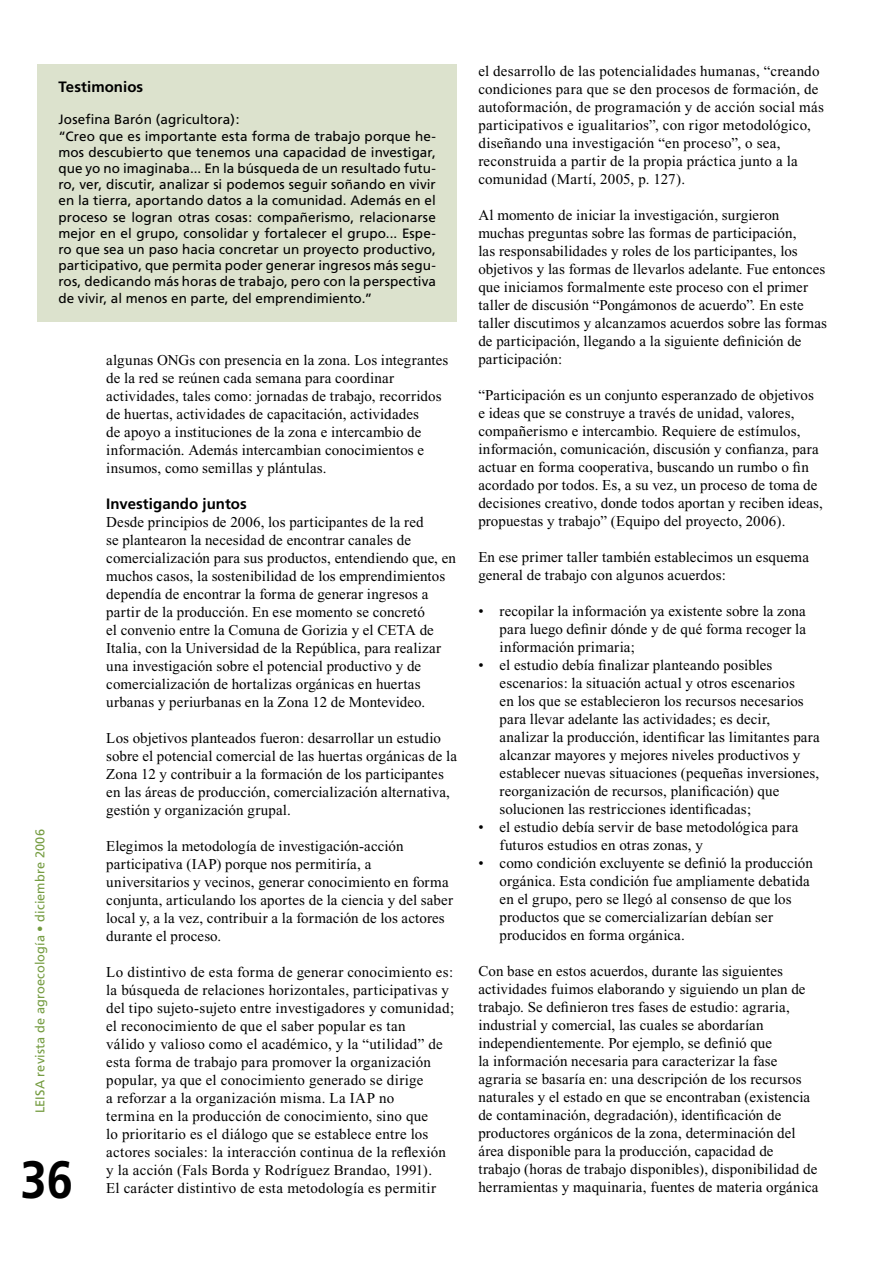
<style>
.page{position:relative;width:893px;height:1263px;background:#fff}
.page>*{position:absolute;margin:0;border:0;box-sizing:border-box;transform-origin:0 0}
.t1{font:700 52.5px "Frutiger";color:#000;scale:.9 1}
.t2{font:15px/18px "Times New Roman";letter-spacing:.01em;color:#000}
.t3{font:700 15px "Frutiger";letter-spacing:.005em;color:#000}
.t4{font:13.5px/16.2px "Frutiger";letter-spacing:.005em;color:#000}
.t5{font:12.75px "Frutiger";letter-spacing:.01em;color:#759c41}
.s1{font-family:"Frutiger";font-weight:700}
.s2{font-style:italic}
</style>
<div class="page">
<div style="left:37px;top:64px;width:420px;height:258px;background:#dce2cd"></div>
<p class="t3" style="left:58px;top:78px;width:86px">Testimonios</p>
<p class="t4" style="left:58px;top:112px;width:379px">Josefina Barón (agricultora):<br>“Creo que es importante esta forma de trabajo porque he&shy;mos descubierto que tenemos una capacidad de investigar, que yo no imaginaba... En la búsqueda de un resultado futu&shy;ro, ver, discutir, analizar si podemos seguir soñando en vivir en la tierra, aportando datos a la comunidad. Además en el proceso se logran otras cosas: compañerismo, relacionarse mejor en el grupo, consolidar y fortalecer el grupo... Espe&shy;ro que sea un paso hacia concretar un proyecto productivo, participativo, que permita poder generar ingresos más segu&shy;ros, dedicando más horas de trabajo, pero con la perspectiva de vivir, al menos en parte, del emprendimiento.”</p>
<p class="t5" style="left:33px;top:1113px;width:286px;rotate:-90deg">leisa revista de agroecología • diciembre 2006</p>
<p class="t1" style="left:21px;top:1149px;width:28px">36</p>
<p class="t2" style="left:106px;top:351px;width:344px">algunas ONGs con presencia en la zona. Los integrantes de la red se reúnen cada semana para coordinar actividades, tales como: jornadas de trabajo, recorridos de huertas, actividades de capacitación, actividades<br>de apoyo a instituciones de la zona e intercambio de información. Además intercambian conocimientos e insumos, como semillas y plántulas.</p>
<p class="t2" style="left:106px;top:495px;width:351px"><span class="s1">Investigando juntos<br></span>Desde principios de 2006, los participantes de la red<br>se plantearon la necesidad de encontrar canales de comercialización para sus productos, entendiendo que, en muchos casos, la sostenibilidad de los emprendimientos dependía de encontrar la forma de generar ingresos a partir de la producción. En ese momento se concretó<br>el convenio entre la Comuna de Gorizia y el CETA de Italia, con la Universidad de la República, para realizar una investigación sobre el potencial productivo y de comercialización de hortalizas orgánicas en huertas urbanas y periurbanas en la Zona 12 de Montevideo.</p>
<p class="t2" style="left:106px;top:729px;width:352px">Los objetivos planteados fueron: desarrollar un estudio sobre el potencial comercial de las huertas orgánicas de la Zona 12 y contribuir a la formación de los participantes en las áreas de producción, comercialización alternativa, gestión y organización grupal.</p>
<p class="t2" style="left:106px;top:837px;width:348px">Elegimos la metodología de investigación-acción participativa (IAP) porque nos permitiría, a universitarios y vecinos, generar conocimiento en forma conjunta, articulando los aportes de la ciencia y del saber local y, a la vez, contribuir a la formación de los actores durante el proceso.</p>
<p class="t2" style="left:106px;top:963px;width:349px">Lo distintivo de esta forma de generar conocimiento es: la búsqueda de relaciones horizontales, participativas y del tipo sujeto-sujeto entre investigadores y comunidad; el reconocimiento de que el saber popular es tan<br>válido y valioso como el académico, y la “utilidad” de esta forma de trabajo para promover la organización popular, ya que el conocimiento generado se dirige<br>a reforzar a la organización misma. La IAP no<br>termina en la producción de conocimiento, sino que<br>lo prioritario es el diálogo que se establece entre los actores sociales: la interacción continua de la reflexión y la acción (Fals Borda y Rodríguez Brandao, 1991).<br>El carácter distintivo de esta metodología es permitir</p>
<p class="t2" style="left:478px;top:62px;width:347px">el desarrollo de las potencialidades humanas, “creando condiciones para que se den procesos de formación, de autoformación, de programación y de acción social más participativos e igualitarios”, con rigor metodológico, diseñando una investigación “en proceso”, o sea, reconstruida a partir de la propia práctica junto a la comunidad (Martí, 2005, p. 127).</p>
<p class="t2" style="left:478px;top:206px;width:350px">Al momento de iniciar la investigación, surgieron muchas preguntas sobre las formas de participación,<br>las responsabilidades y roles de los participantes, los objetivos y las formas de llevarlos adelante. Fue entonces que iniciamos formalmente este proceso con el primer taller de discusión “Pongámonos de acuerdo”<span class="s2">.</span> En este taller discutimos y alcanzamos acuerdos sobre las formas de participación, llegando a la siguiente definición de participación:</p>
<p class="t2" style="left:478px;top:386px;width:346px">“Participación es un conjunto esperanzado de objetivos e ideas que se construye a través de unidad, valores, compañerismo e intercambio. Requiere de estímulos, información, comunicación, discusión y confianza, para actuar en forma cooperativa, buscando un rumbo o fin acordado por todos. Es, a su vez, un proceso de toma de decisiones creativo, donde todos aportan y reciben ideas, propuestas y trabajo” (Equipo del proyecto, 2006).</p>
<p class="t2" style="left:478px;top:548px;width:332px">En ese primer taller también establecimos un esquema general de trabajo con algunos acuerdos:</p>
<p class="t2" style="left:500px;top:602px;width:308px;text-align:justify;text-indent:-21px">• recopilar la información ya existente sobre la zona para luego definir dónde y de qué forma recoger la información primaria;</p>
<p class="t2" style="left:500px;top:656px;width:322px;text-indent:-21px">• el estudio debía finalizar planteando posibles escenarios: la situación actual y otros escenarios<br>en los que se establecieron los recursos necesarios para llevar adelante las actividades; es decir, analizar la producción, identificar las limitantes para alcanzar mayores y mejores niveles productivos y establecer nuevas situaciones (pequeñas inversiones, reorganización de recursos, planificación) que solucionen las restricciones identificadas;</p>
<p class="t2" style="left:500px;top:818px;width:300px;text-indent:-21px">• el estudio debía servir de base metodológica para futuros estudios en otras zonas, y</p>
<p class="t2" style="left:500px;top:854px;width:315px;text-indent:-21px">• como condición excluyente se definió la producción orgánica. Esta condición fue ampliamente debatida en el grupo, pero se llegó al consenso de que los productos que se comercializarían debían ser producidos en forma orgánica.</p>
<p class="t2" style="left:478px;top:962px;width:342px">Con base en estos acuerdos, durante las siguientes actividades fuimos elaborando y siguiendo un plan de trabajo. Se definieron tres fases de estudio: agraria, industrial y comercial, las cuales se abordarían independientemente. Por ejemplo, se definió que<br>la información necesaria para caracterizar la fase agraria se basaría en: una descripción de los recursos naturales y el estado en que se encontraban (existencia de contaminación, degradación), identificación de productores orgánicos de la zona, determinación del área disponible para la producción, capacidad de trabajo (horas de trabajo disponibles), disponibilidad de herramientas y maquinaria, fuentes de materia orgánica</p>
</div>
